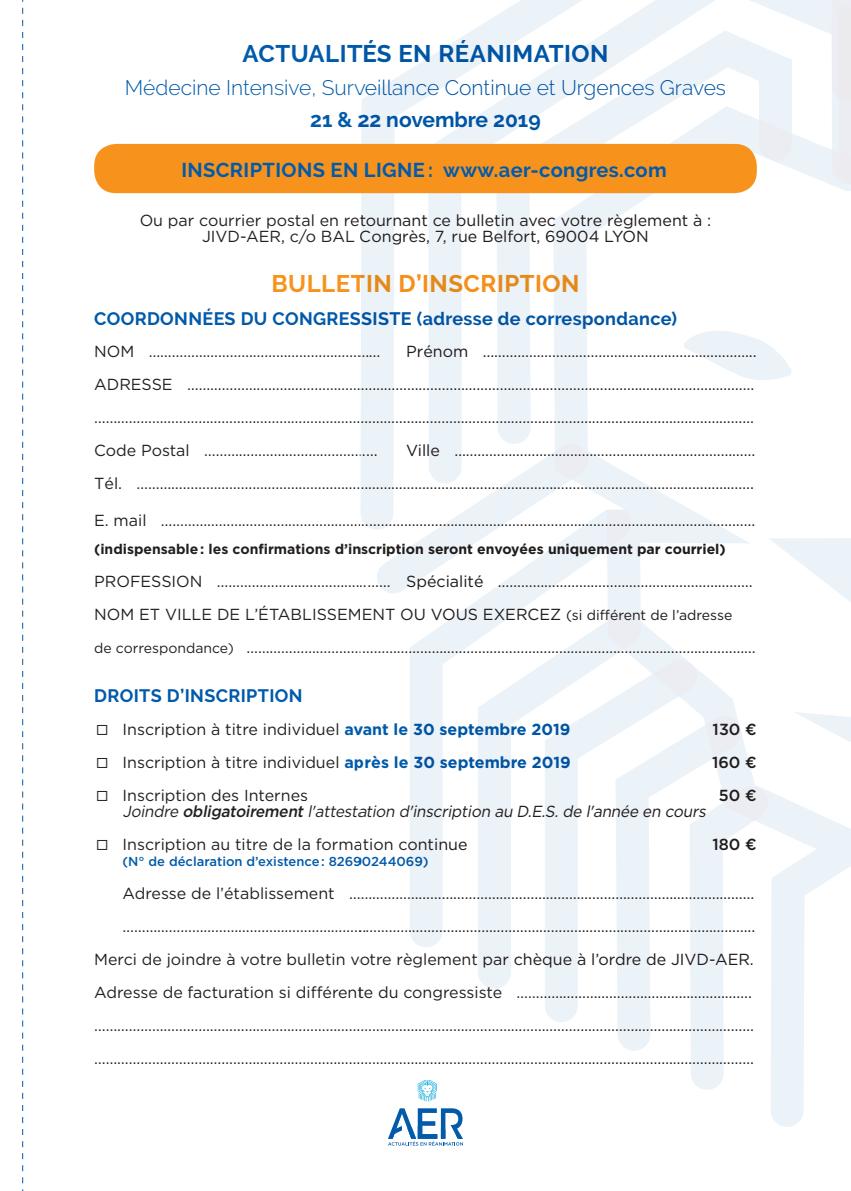
<style>
.page{position:relative;width:851px;height:1191px;background:#fff}
.page>*{position:absolute;margin:0;border:0;box-sizing:border-box;transform-origin:0 0}
.t1{font:700 24px "Raleway";letter-spacing:.02em;color:#015aaa}
.t2{font:700 24px "Raleway";letter-spacing:.02em;color:#f7931d}
.t3{font:300 21px "Raleway";color:#015aaa}
.t4{font:700 21px "Raleway";color:#015aaa}
.t5{font:700 20px "Raleway";letter-spacing:.02em;color:#015aaa}
.t6{font:700 18px "Raleway";letter-spacing:.02em;color:#015aaa}
.t7{font:16px/32.8px "Gotham HTF";color:#231f20}
.t8{font:italic 16px "Gotham HTF";color:#231f20;scale:.96 1}
.t9{font:500 16px "Gotham HTF";color:#231f20}
.t10{font:700 14px "Gotham HTF";color:#231f20}
.t11{font:500 13px "Gotham HTF";color:#015aaa}
.s1{font-size:14px}
.s2{font-weight:700;color:#015aaa}
.s3{font-weight:500}
</style>
<div class="page">
<svg style="left:478px;top:947px;width:33px;height:41px"></svg>
<svg style="left:375px;top:529px;width:34px;height:64px"></svg>
<svg style="left:553px;top:529px;width:297px;height:597px"></svg>
<svg style="left:793px;top:712px;width:57px;height:30px"></svg>
<svg style="left:360px;top:0;width:476px;height:529px"></svg>
<div style="left:836px;top:0;width:14px;height:191px;background:#ebebf0"></div>
<svg style="left:409px;top:510px;width:224px;height:437px"></svg>
<svg style="left:22px;top:0;width:1px;height:1191px"></svg>
<svg style="left:417px;top:1080px;width:20px;height:21px"></svg>
<svg style="left:388px;top:1108px;width:75px;height:37px"></svg>
<div style="left:94px;top:144px;width:662px;height:49px;background:#f7931d;border-radius:22px"></div>
<p class="t1" style="left:242px;top:40px;width:367px">ACTUALITÉS EN RÉANIMATION</p>
<p class="t3" style="left:125px;top:75px;width:602px">Médecine Intensive, Surveillance Continue et Urgences Graves</p>
<p class="t4" style="left:310px;top:108px;width:232px">21 &amp; 22 novembre 2019</p>
<p class="t5" style="left:181px;top:158px;width:487px">INSCRIPTIONS EN LIGNE : www.aer-congres.com</p>
<p class="t7" style="left:140px;top:212px;width:573px;line-height:16.4px;text-align:center">Ou par courrier postal en retournant ce bulletin avec votre règlement à :<br>JIVD-AER, c/o BAL Congrès, 7, rue Belfort, 69004 LYON</p>
<p class="t2" style="left:271px;top:269px;width:309px">BULLETIN D’INSCRIPTION</p>
<p class="t6" style="left:94px;top:308px;width:584px">COORDONNÉES DU CONGRESSISTE (adresse de correspondance)</p>
<p class="t7" style="left:94px;top:335px;width:287px">NOM ……………………………………………………</p>
<p class="t7" style="left:406px;top:335px;width:352px">Prénom ……………………………………………………………..</p>
<p class="t7" style="left:94px;top:368px;width:661px">ADRESSE ………………………………………………………………………………………………………………………………… ………………………………………………………………………………………………………………………………………………………</p>
<p class="t7" style="left:94px;top:433px;width:285px">Code Postal ………………………………………</p>
<p class="t7" style="left:406px;top:433px;width:350px">Ville ……………………………………………………………………</p>
<p class="t7" style="left:94px;top:466px;width:661px">Tél. …………………………………………………………………………………………………………………………………………….</p>
<p class="t7" style="left:94px;top:503px;width:662px">E. mail ……………………………………………………………….………………………………………………………………………</p>
<p class="t10" style="left:94px;top:541px;width:633px">(indispensable: les confirmations d’inscription seront envoyées uniquement par courriel)</p>
<p class="t7" style="left:94px;top:565px;width:659px">PROFESSION ……………………………………… Spécialité …………………………………………………………</p>
<p class="t7" style="left:94px;top:598px;width:663px">NOM ET VILLE DE L’ÉTABLISSEMENT OU VOUS EXERCEZ <span class="s1">(si différent de l’adresse<br>de correspondance)</span> ……………………………………………………………………………………………………………………</p>
<p class="t6" style="left:94px;top:685px;width:210px">DROITS D’INSCRIPTION</p>
<p class="t7" style="left:122px;top:713px;width:449px">Inscription à titre individuel <span class="s2">avant le 30 septembre 2019</span></p>
<p class="t9" style="left:712px;top:720px;width:46px">130 ¤</p>
<p class="t7" style="left:122px;top:745px;width:449px">Inscription à titre individuel <span class="s2">après le 30 septembre 2019</span></p>
<p class="t9" style="left:712px;top:753px;width:46px">160 ¤</p>
<p class="t7" style="left:122px;top:778px;width:187px">Inscription des Internes</p>
<p class="t9" style="left:718px;top:786px;width:39px">50 ¤</p>
<p class="t8" style="left:122px;top:802px;width:612px">Joindre <span class="s3">obligatoirement</span> l'attestation d'inscription au D.E.S. de l'année en cours</p>
<p class="t7" style="left:122px;top:827px;width:346px">Inscription au titre de la formation continue</p>
<p class="t9" style="left:712px;top:835px;width:46px">180 ¤</p>
<p class="t11" style="left:122px;top:854px;width:307px">(N° de déclaration d’existence: 82690244069)</p>
<p class="t7" style="left:122px;top:877px;width:634px">Adresse de l’établissement …………………………………………………………………………………………… ………………………………………………………………………………………………………………………………………………..</p>
<p class="t7" style="left:94px;top:942px;width:661px">Merci de joindre à votre bulletin votre règlement par chèque à l’ordre de JIVD-AER.</p>
<p class="t7" style="left:94px;top:975px;width:661px">Adresse de facturation si différente du congressiste ……………………………………………………. ……………………………………………………………………………………………………………………………………………………… ………………………………………………………………………………………………………………………………………………………</p>
</div>
